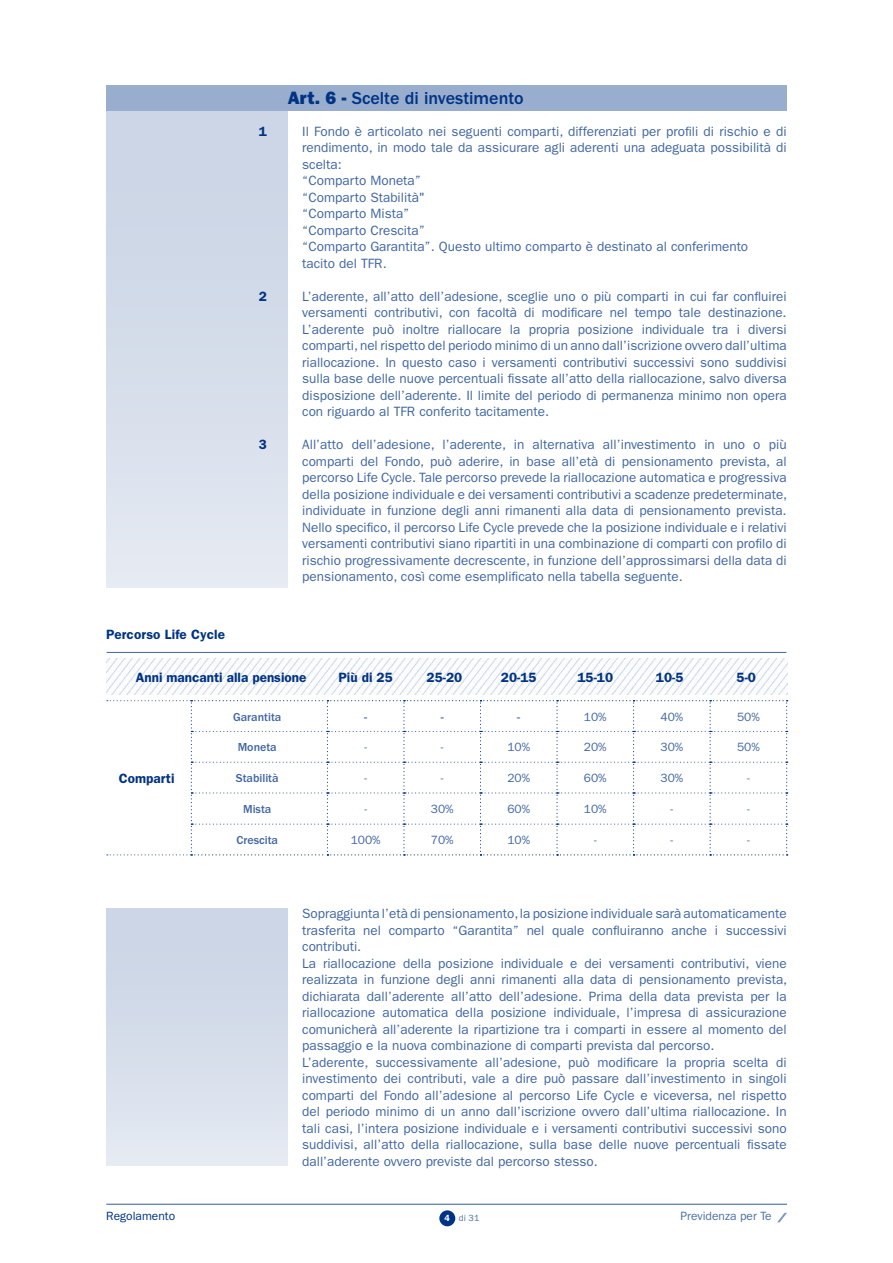
<style>
.page{position:relative;width:893px;height:1263px;background:#fff}
.page>*{position:absolute;margin:0;border:0;box-sizing:border-box;transform-origin:0 0}
.t1{font:500 18px "Franklin Gothic";color:#003383}
.t2{font:13.5px/16.5px "Franklin Gothic";color:#4066a2}
.t3{font:600 13.5px "Franklin Gothic";color:#003383}
.t4{font:12px "Franklin Gothic";color:#4066a2}
.t5{font:500 12px "Franklin Gothic";color:#4066a2}
.t6{font:12px "Franklin Gothic";color:#4d70a8}
.t7{font:12px "Franklin Gothic";color:#003383}
.t8{font:9px "Franklin Gothic";color:#4d70a8}
.s1{font-weight:800}
.s2{font-weight:600;color:#fff}
</style>
<div class="page">
<svg style="left:777px;top:1213px;width:10px;height:9px"></svg>
<hr style="left:106px;top:1204px;width:681px;height:1px;background:#335c9c">
<div style="left:439px;top:1210px;width:16px;height:16px;background:#003383;border-radius:50%"></div>
<div style="left:106px;top:111px;width:182px;height:477px;background:linear-gradient(to bottom,#c8d3e4,#e4e9f1)"></div>
<div style="left:106px;top:85px;width:681px;height:26px;background:#99adce"></div>
<svg style="left:107px;top:700px;width:681px;height:155px"></svg>
<img style="left:107px;top:659px;width:680px;height:35px">
<hr style="left:107px;top:652px;width:679px;height:1px;background:#4066a2">
<div style="left:106px;top:908px;width:182px;height:257px;background:linear-gradient(to bottom,#c8d3e4,#e4e9f1)"></div>
<p class="t3" style="left:106px;top:626px;width:120px">Percorso Life Cycle</p>
<p class="t3" style="left:259px;top:123px;width:10px">1</p>
<p class="t3" style="left:259px;top:288px;width:10px">2</p>
<p class="t3" style="left:259px;top:437px;width:10px">3</p>
<h1 class="t1" style="left:288px;top:88px;width:237px"><span class="s1">Art. 6 -</span> Scelte di investimento</h1>
<p class="t2" style="left:302px;top:123px;width:486px">Il Fondo è articolato nei seguenti comparti, differenziati per profili di rischio e di rendimento, in modo tale da assicurare agli aderenti una adeguata possibilità di scelta:<br>“Comparto Moneta”<br>“Comparto Stabilità"<br>“Comparto Mista”<br>“Comparto Crescita”<br>“Comparto Garantita”. Questo ultimo comparto è destinato al conferimento<br>tacito del TFR.</p>
<p class="t2" style="left:302px;top:288px;width:486px;text-align:justify">L’aderente, all’atto dell’adesione, sceglie uno o più comparti in cui far confluirei versamenti contributivi, con facoltà di modificare nel tempo tale destinazione.<br>L’aderente può inoltre riallocare la propria posizione individuale tra i diversi comparti, nel rispetto del periodo minimo di un anno dall’iscrizione ovvero dall’ultima riallocazione. In questo caso i versamenti contributivi successivi sono suddivisi sulla base delle nuove percentuali fissate all’atto della riallocazione, salvo diversa disposizione dell’aderente. Il limite del periodo di permanenza minimo non opera con riguardo al TFR conferito tacitamente.</p>
<p class="t2" style="left:302px;top:437px;width:487px;text-align:justify">All’atto dell’adesione, l’aderente, in alternativa all’investimento in uno o più comparti del Fondo, può aderire, in base all’età di pensionamento prevista, al percorso Life Cycle. Tale percorso prevede la riallocazione automatica e progressiva della posizione individuale e dei versamenti contributivi a scadenze predeterminate, individuate in funzione degli anni rimanenti alla data di pensionamento prevista.<br>Nello specifico, il percorso Life Cycle prevede che la posizione individuale e i relativi versamenti contributivi siano ripartiti in una combinazione di comparti con profilo di rischio progressivamente decrescente, in funzione dell’approssimarsi della data di pensionamento, così come esemplificato nella tabella seguente.</p>
<p class="t3" style="left:136px;top:669px;width:172px">Anni mancanti alla pensione</p>
<p class="t3" style="left:339px;top:669px;width:56px">Più di 25</p>
<p class="t3" style="left:427px;top:669px;width:37px">25-20</p>
<p class="t3" style="left:501px;top:669px;width:37px">20-15</p>
<p class="t3" style="left:577px;top:670px;width:37px">15-10</p>
<p class="t3" style="left:656px;top:669px;width:29px">10-5</p>
<p class="t3" style="left:737px;top:669px;width:21px">5-0</p>
<p class="t3" style="left:119px;top:770px;width:57px">Comparti</p>
<p class="t5" style="left:233px;top:710px;width:50px">Garantita</p>
<p class="t5" style="left:364px;top:710px;width:4px">-</p>
<p class="t5" style="left:441px;top:710px;width:4px">-</p>
<p class="t5" style="left:517px;top:710px;width:4px">-</p>
<p class="t4" style="left:584px;top:710px;width:24px">10%</p>
<p class="t4" style="left:660px;top:710px;width:24px">40%</p>
<p class="t4" style="left:737px;top:710px;width:24px">50%</p>
<p class="t5" style="left:238px;top:741px;width:41px">Moneta</p>
<p class="t4" style="left:364px;top:740px;width:4px">-</p>
<p class="t4" style="left:441px;top:740px;width:4px">-</p>
<p class="t4" style="left:507px;top:740px;width:24px">10%</p>
<p class="t4" style="left:584px;top:740px;width:24px">20%</p>
<p class="t4" style="left:660px;top:740px;width:24px">30%</p>
<p class="t4" style="left:737px;top:740px;width:24px">50%</p>
<p class="t5" style="left:236px;top:771px;width:44px">Stabilità</p>
<p class="t4" style="left:364px;top:771px;width:4px">-</p>
<p class="t4" style="left:441px;top:771px;width:4px">-</p>
<p class="t4" style="left:507px;top:771px;width:24px">20%</p>
<p class="t4" style="left:584px;top:771px;width:24px">60%</p>
<p class="t4" style="left:660px;top:771px;width:24px">30%</p>
<p class="t4" style="left:747px;top:771px;width:4px">-</p>
<p class="t5" style="left:243px;top:802px;width:30px">Mista</p>
<p class="t4" style="left:364px;top:802px;width:4px">-</p>
<p class="t4" style="left:431px;top:802px;width:24px">30%</p>
<p class="t4" style="left:507px;top:802px;width:24px">60%</p>
<p class="t4" style="left:584px;top:802px;width:24px">10%</p>
<p class="t4" style="left:670px;top:802px;width:4px">-</p>
<p class="t4" style="left:747px;top:802px;width:4px">-</p>
<p class="t5" style="left:236px;top:833px;width:43px">Crescita</p>
<p class="t4" style="left:351px;top:833px;width:31px">100%</p>
<p class="t4" style="left:431px;top:833px;width:24px">70%</p>
<p class="t4" style="left:507px;top:833px;width:24px">10%</p>
<p class="t4" style="left:594px;top:833px;width:4px">-</p>
<p class="t4" style="left:670px;top:833px;width:4px">-</p>
<p class="t4" style="left:747px;top:833px;width:4px">-</p>
<p class="t2" style="left:302px;top:905px;width:487px">Sopraggiunta l’età di pensionamento, la posizione individuale sarà automaticamente trasferita nel comparto “Garantita” nel quale confluiranno anche i successivi contributi.<br>La riallocazione della posizione individuale e dei versamenti contributivi, viene realizzata in funzione degli anni rimanenti alla data di pensionamento prevista, dichiarata dall’aderente all’atto dell’adesione. Prima della data prevista per la riallocazione automatica della posizione individuale, l’impresa di assicurazione comunicherà all’aderente la ripartizione tra i comparti in essere al momento del passaggio e la nuova combinazione di comparti prevista dal percorso.<br>L’aderente, successivamente all’adesione, può modificare la propria scelta di investimento dei contributi, vale a dire può passare dall’investimento in singoli comparti del Fondo all’adesione al percorso Life Cycle e viceversa, nel rispetto del periodo minimo di un anno dall’iscrizione ovvero dall’ultima riallocazione. In tali casi, l’intera posizione individuale e i versamenti contributivi successivi sono suddivisi, all’atto della riallocazione, sulla base delle nuove percentuali fissate dall’aderente ovvero previste dal percorso stesso.</p>
<p class="t7" style="left:106px;top:1209px;width:70px">Regolamento</p>
<p class="t8" style="left:445px;top:1212px;width:36px"><span class="s2">4</span> di 31</p>
<p class="t6" style="left:680px;top:1209px;width:93px">Previdenza per Te</p>
</div>
